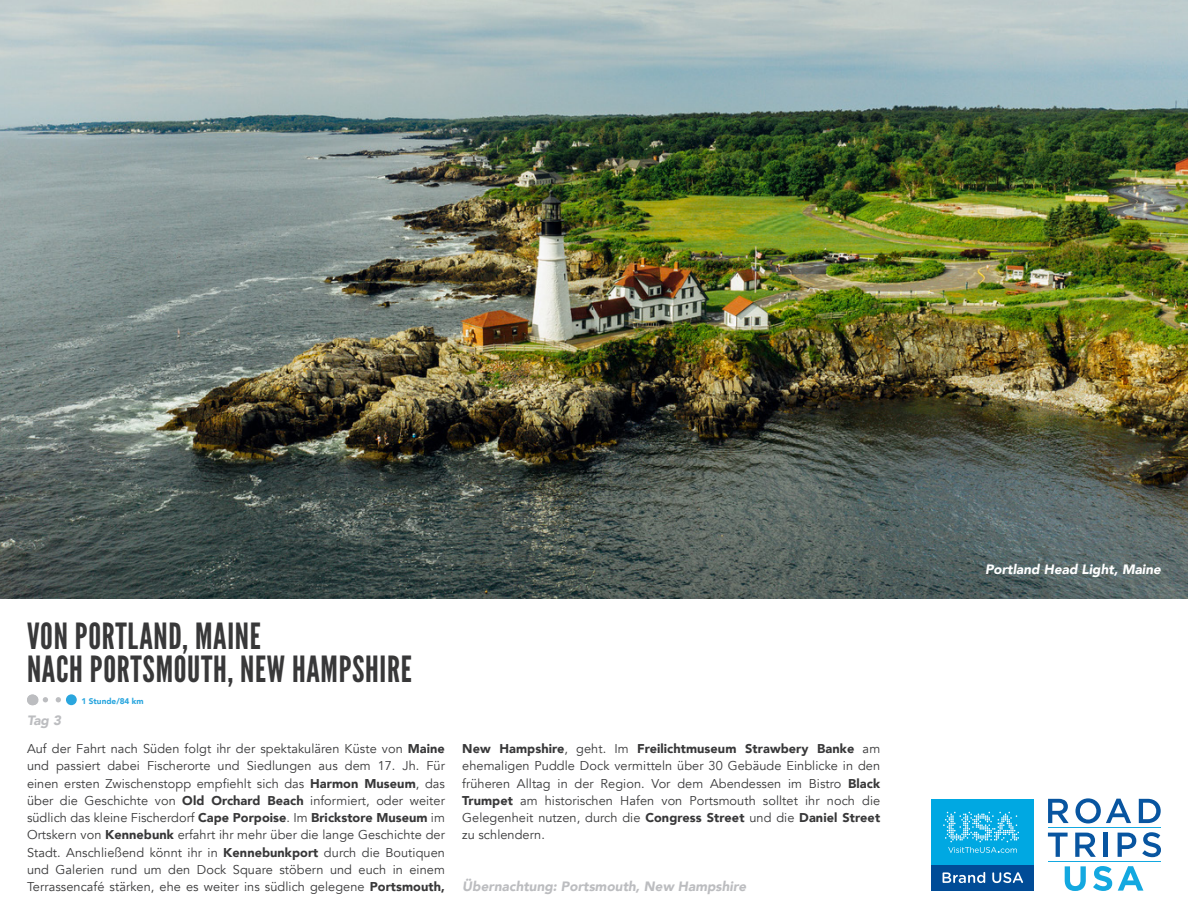
<style>
.page{position:relative;width:1188px;height:918px;background:#fff}
.page>*{position:absolute;margin:0;border:0;box-sizing:border-box;transform-origin:0 0}
.t1{font:36px/33px "League Gothic";letter-spacing:.02em;color:#383839}
.t2{font:italic 900 13.5px "Avenir";color:#bcbdc0}
.t3{font:italic 900 13.5px "Avenir";color:#fff}
.t4{font:12.75px/17.2px "Avenir";letter-spacing:.005em;color:#383839;text-align:justify}
.t5{font:900 8.25px "Avenir";color:#2aa6de}
.s1{font-weight:900}
</style>
<div class="page">
<img style="left:0;top:0;width:1188px;height:598px">
<svg style="left:43px;top:697px;width:18px;height:5px"></svg>
<div style="left:27px;top:694px;width:11px;height:11px;background:#bcbdc0;border-radius:50%"></div>
<div style="left:66px;top:694px;width:11px;height:11px;background:#2aa6de;border-radius:50%"></div>
<div style="left:932px;top:799px;width:102px;height:92px;background:#00a8e2"></div>
<div style="left:932px;top:865px;width:102px;height:26px;background:#004c97"></div>
<svg style="left:943px;top:872px;width:42px;height:11px"></svg>
<svg style="left:992px;top:872px;width:31px;height:11px"></svg>
<svg style="left:943px;top:812px;width:76px;height:41px"></svg>
<svg style="left:1048px;top:799px;width:21px;height:24px"></svg>
<svg style="left:1075px;top:798px;width:56px;height:25px"></svg>
<svg style="left:1139px;top:799px;width:22px;height:24px"></svg>
<svg style="left:1048px;top:833px;width:20px;height:24px"></svg>
<svg style="left:1075px;top:833px;width:21px;height:24px"></svg>
<hr style="left:1104px;top:833px;width:4px;height:24px;background:#0855a0">
<svg style="left:1118px;top:833px;width:18px;height:24px"></svg>
<svg style="left:1142px;top:832px;width:19px;height:25px"></svg>
<svg style="left:1065px;top:866px;width:21px;height:25px"></svg>
<svg style="left:1093px;top:866px;width:19px;height:25px"></svg>
<svg style="left:1118px;top:866px;width:25px;height:25px"></svg>
<hr style="left:1048px;top:861px;width:113px;height:1px;background:#13a8e0">
<hr style="left:1048px;top:827px;width:113px;height:1px;background:#13a8e0">
<p class="t1" style="left:27px;top:620px;width:386px">VON PORTLAND, MAINE<br>NACH PORTSMOUTH, NEW HAMPSHIRE</p>
<p class="t2" style="left:27px;top:709px;width:36px">Tag 3</p>
<p class="t4" style="left:27px;top:740px;width:419px">Auf der Fahrt nach Süden folgt ihr der spektakulären Küste von <span class="s1">Maine </span>und passiert dabei Fischerorte und Siedlungen aus dem 17. Jh. Für einen ersten Zwischenstopp empfiehlt sich das <span class="s1">Harmon Museum</span>, das über die Geschichte von <span class="s1">Old Orchard Beach</span> informiert, oder weiter südlich das kleine Fischerdorf <span class="s1">Cape Porpoise</span>. Im <span class="s1">Brickstore Museum</span> im Ortskern von <span class="s1">Kennebunk</span> erfahrt ihr mehr über die lange Geschichte der Stadt. Anschließend könnt ihr in <span class="s1">Kennebunkport</span> durch die Boutiquen und Galerien rund um den Dock Square stöbern und euch in einem Terrassencafé stärken, ehe es weiter ins südlich gelegene <span class="s1">Portsmouth,</span></p>
<p class="t5" style="left:82px;top:694px;width:64px">1 Stunde/84 km</p>
<p class="t4" style="left:462px;top:740px;width:419px"><span class="s1">New Hampshire</span>, geht. Im <span class="s1">Freilichtmuseum Strawbery Banke</span> am ehemaligen Puddle Dock vermitteln über 30 Gebäude Einblicke in den früheren Alltag in der Region. Vor dem Abendessen im Bistro <span class="s1">Black Trumpet</span> am historischen Hafen von Portsmouth solltet ihr noch die Gelegenheit nutzen, durch die <span class="s1">Congress Street</span> und die <span class="s1">Daniel Street </span>zu schlendern.</p>
<p class="t2" style="left:462px;top:875px;width:285px">Übernachtung: Portsmouth, New Hampshire</p>
<p class="t3" style="left:985px;top:558px;width:177px">Portland Head Light, Maine</p>
</div>
